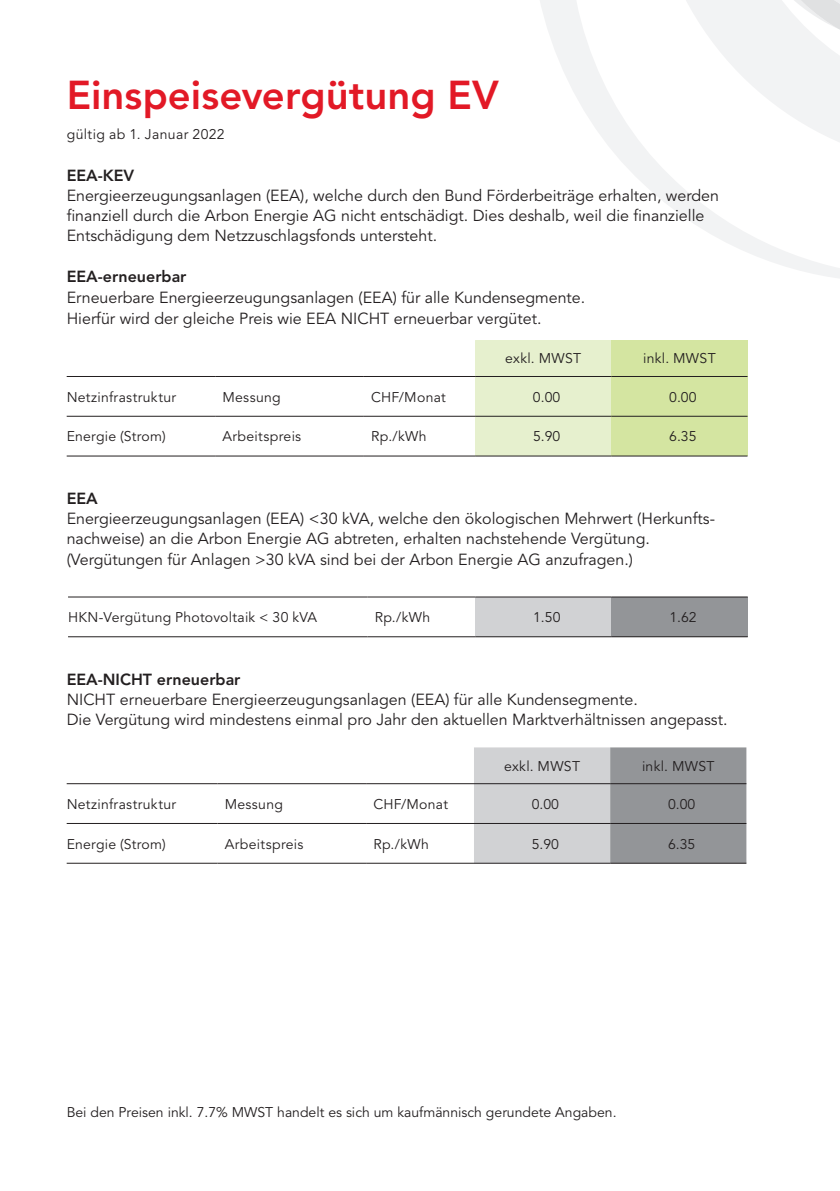
<style>
.page{position:relative;width:840px;height:1191px;background:#fff}
.page>*{position:absolute;margin:0;border:0;box-sizing:border-box;transform-origin:0 0}
.t1{font:800 40px "Avenir LT";color:#e21926}
.t2{font:16px/20px "Avenir LT";color:#231f20}
.t3{font:800 16px "Avenir LT";color:#231f20}
.t4{font:14px "Avenir LT";letter-spacing:.02em;color:#231f20}
.t5{font:14px "Avenir LT";color:#231f20}
</style>
<div class="page">
<svg style="left:540px;top:0;width:299px;height:278px"></svg>
<svg style="left:643px;top:0;width:196px;height:169px"></svg>
<div style="left:475px;top:340px;width:136px;height:36px;background:#e6f0ce"></div>
<div style="left:611px;top:340px;width:136px;height:36px;background:#d4e5a1"></div>
<div style="left:475px;top:376px;width:136px;height:40px;background:#e6f0ce"></div>
<div style="left:611px;top:376px;width:136px;height:40px;background:#d4e5a1"></div>
<div style="left:475px;top:416px;width:136px;height:40px;background:#e6f0ce"></div>
<div style="left:611px;top:416px;width:136px;height:40px;background:#d4e5a1"></div>
<hr style="left:67px;top:376px;width:148px;height:1px;background:#231f20">
<hr style="left:215px;top:376px;width:148px;height:1px;background:#231f20">
<hr style="left:363px;top:376px;width:112px;height:1px;background:#231f20">
<hr style="left:475px;top:376px;width:136px;height:1px;background:#231f20">
<hr style="left:611px;top:376px;width:136px;height:1px;background:#231f20">
<hr style="left:67px;top:455px;width:148px;height:1px;background:#231f20">
<hr style="left:215px;top:455px;width:148px;height:1px;background:#231f20">
<hr style="left:363px;top:455px;width:112px;height:1px;background:#231f20">
<hr style="left:475px;top:455px;width:136px;height:1px;background:#231f20">
<hr style="left:611px;top:455px;width:136px;height:1px;background:#231f20">
<hr style="left:67px;top:416px;width:148px;height:1px;background:#231f20">
<hr style="left:215px;top:416px;width:148px;height:1px;background:#231f20">
<hr style="left:363px;top:416px;width:112px;height:1px;background:#231f20">
<hr style="left:475px;top:416px;width:136px;height:1px;background:#231f20">
<hr style="left:611px;top:416px;width:136px;height:1px;background:#231f20">
<svg style="left:473px;top:747px;width:273px;height:115px;background:#b3b5b7"></svg>
<hr style="left:67px;top:783px;width:150px;height:1px;background:#231f20">
<hr style="left:217px;top:783px;width:149px;height:1px;background:#231f20">
<hr style="left:366px;top:783px;width:107px;height:1px;background:#231f20">
<hr style="left:473px;top:783px;width:137px;height:1px;background:#231f20">
<hr style="left:610px;top:783px;width:136px;height:1px;background:#231f20">
<hr style="left:67px;top:862px;width:150px;height:1px;background:#231f20">
<hr style="left:217px;top:862px;width:149px;height:1px;background:#231f20">
<hr style="left:366px;top:862px;width:107px;height:1px;background:#231f20">
<hr style="left:473px;top:862px;width:137px;height:1px;background:#231f20">
<hr style="left:610px;top:862px;width:136px;height:1px;background:#231f20">
<hr style="left:67px;top:823px;width:150px;height:1px;background:#231f20">
<hr style="left:217px;top:823px;width:149px;height:1px;background:#231f20">
<hr style="left:366px;top:823px;width:107px;height:1px;background:#231f20">
<hr style="left:473px;top:823px;width:137px;height:1px;background:#231f20">
<hr style="left:610px;top:823px;width:136px;height:1px;background:#231f20">
<div style="left:475px;top:597px;width:136px;height:40px;background:#d1d2d4"></div>
<div style="left:611px;top:597px;width:136px;height:40px;background:#939598"></div>
<hr style="left:68px;top:636px;width:299px;height:1px;background:#231f20">
<hr style="left:367px;top:636px;width:108px;height:1px;background:#231f20">
<hr style="left:475px;top:636px;width:136px;height:1px;background:#231f20">
<hr style="left:611px;top:636px;width:136px;height:1px;background:#231f20">
<hr style="left:68px;top:596px;width:299px;height:1px;background:#231f20">
<hr style="left:367px;top:596px;width:108px;height:1px;background:#231f20">
<hr style="left:475px;top:596px;width:136px;height:1px;background:#231f20">
<hr style="left:611px;top:596px;width:136px;height:1px;background:#231f20">
<h1 class="t1" style="left:67px;top:71px;width:433px">Einspeisevergütung EV</h1>
<p class="t4" style="left:67px;top:126px;width:159px">gültig ab 1. Januar 2022</p>
<p class="t3" style="left:67px;top:166px;width:69px">EEA-KEV</p>
<p class="t2" style="left:67px;top:186px;width:653px">Energieerzeugungsanlagen (EEA), welche durch den Bund Förderbeiträge erhalten, werden finanziell durch die Arbon Energie AG nicht entschädigt. Dies deshalb, weil die finanzielle<br>Entschädigung dem Netzzuschlagsfonds untersteht.</p>
<p class="t3" style="left:67px;top:267px;width:121px">EEA-erneuerbar</p>
<p class="t2" style="left:67px;top:287px;width:520px;line-height:21px">Erneuerbare Energieerzeugungsanlagen (EEA) für alle Kundensegmente.<br>Hierfür wird der gleiche Preis wie EEA NICHT erneuerbar vergütet.</p>
<p class="t4" style="left:505px;top:350px;width:78px">exkl. MWST</p>
<p class="t4" style="left:642px;top:350px;width:74px">inkl. MWST</p>
<p class="t4" style="left:67px;top:389px;width:111px">Netzinfrastruktur</p>
<p class="t4" style="left:222px;top:389px;width:60px">Messung</p>
<p class="t4" style="left:371px;top:389px;width:76px">CHF/Monat</p>
<p class="t4" style="left:532px;top:389px;width:29px">0.00</p>
<p class="t4" style="left:668px;top:389px;width:29px">0.00</p>
<p class="t4" style="left:67px;top:428px;width:101px">Energie (Strom)</p>
<p class="t4" style="left:222px;top:428px;width:80px">Arbeitspreis</p>
<p class="t4" style="left:371px;top:428px;width:57px">Rp./kWh</p>
<p class="t4" style="left:532px;top:428px;width:29px">5.90</p>
<p class="t4" style="left:668px;top:428px;width:29px">6.35</p>
<p class="t3" style="left:67px;top:489px;width:33px">EEA</p>
<p class="t2" style="left:67px;top:509px;width:648px">Energieerzeugungsanlagen (EEA) &lt;30 kVA, welche den ökologischen Mehrwert (Herkunfts&shy;nachweise) an die Arbon Energie AG abtreten, erhalten nachstehende Vergütung. (Vergütungen für Anlagen &gt;30 kVA sind bei der Arbon Energie AG anzufragen.)</p>
<p class="t4" style="left:68px;top:609px;width:250px">HKN-Vergütung Photovoltaik &lt; 30 kVA</p>
<p class="t4" style="left:374px;top:609px;width:57px">Rp./kWh</p>
<p class="t4" style="left:533px;top:609px;width:29px">1.50</p>
<p class="t4" style="left:669px;top:609px;width:29px">1.62</p>
<p class="t3" style="left:67px;top:670px;width:175px">EEA-NICHT erneuerbar</p>
<p class="t2" style="left:67px;top:690px;width:662px">NICHT erneuerbare Energieerzeugungsanlagen (EEA) für alle Kundensegmente.<br>Die Vergütung wird mindestens einmal pro Jahr den aktuellen Marktverhältnissen angepasst.</p>
<p class="t4" style="left:503px;top:757px;width:78px">exkl. MWST</p>
<p class="t4" style="left:641px;top:757px;width:74px">inkl. MWST</p>
<p class="t4" style="left:67px;top:796px;width:111px">Netzinfrastruktur</p>
<p class="t4" style="left:224px;top:796px;width:60px">Messung</p>
<p class="t4" style="left:373px;top:796px;width:76px">CHF/Monat</p>
<p class="t4" style="left:531px;top:796px;width:29px">0.00</p>
<p class="t4" style="left:667px;top:796px;width:29px">0.00</p>
<p class="t4" style="left:67px;top:835px;width:101px">Energie (Strom)</p>
<p class="t4" style="left:224px;top:835px;width:80px">Arbeitspreis</p>
<p class="t4" style="left:373px;top:835px;width:57px">Rp./kWh</p>
<p class="t4" style="left:531px;top:835px;width:29px">5.90</p>
<p class="t4" style="left:667px;top:835px;width:29px">6.35</p>
<p class="t5" style="left:67px;top:1104px;width:551px">Bei den Preisen inkl. 7.7% MWST handelt es sich um kaufmännisch gerundete Angaben.</p>
</div>
